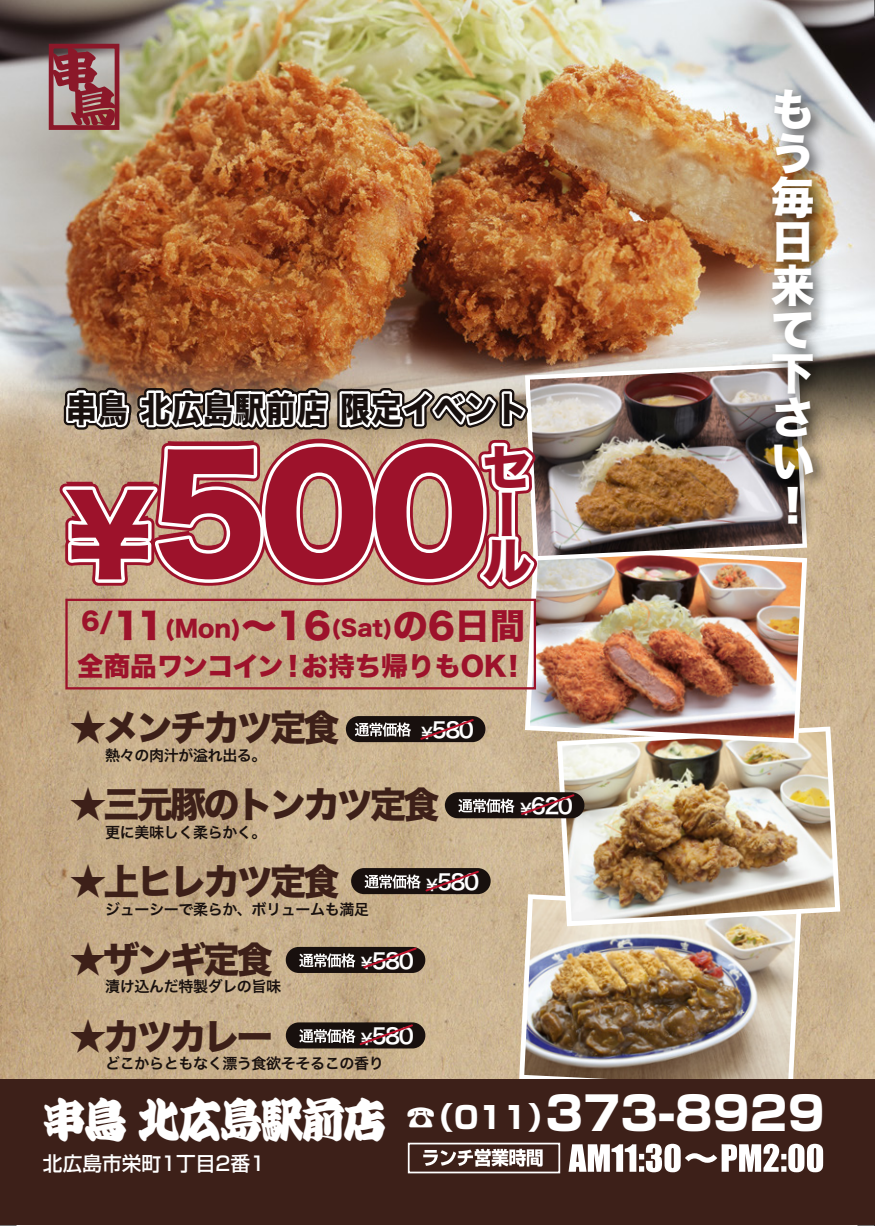
<style>
.page{position:relative;width:875px;height:1226px;background:#fff}
.page>*{position:absolute;margin:0;border:0;box-sizing:border-box;transform-origin:0 0}
.t1{font:152.2px "Hira Kaku Std W8";color:#9d122b}
.t2{font:49px/46.6px "Hira Kaku Std W8";color:#9d122b}
.t3{font:800 46.6px "Shin Go Pro";color:#fff}
.t4{font:44px/44px "Hira Kaku Std W8";color:#fff;text-align:justify}
.t5{font:36px "Hira Kaku Std W8";letter-spacing:-.075em;color:#3d2019}
.t6{font:34.4px "Hira Kaku Std W8";letter-spacing:.045em;color:#18100e;scale:.87 1}
.t7{font:26.6px "Hira Kaku Std W8";color:#9d122b}
.t8{font:22.8px "Hira Kaku Std W8";color:#9d122b}
.t9{font:21.2px "Hira Kaku Pro W6";letter-spacing:-.075em;color:#fff}
.t10{font:500 19.6px "Shin Go Pro";color:#fff}
.t11{font:15px "Hira Kaku Pro N W6";letter-spacing:-.025em;color:#18100e}
.s1{font-size:35.4px}
.s2{font-size:35.2px}
.s3{font-size:21.6px}
.s4{font-size:107.6px}
.s5{font-size:15.6px}
.s6{font-size:30.4px}
</style>
<div class="page">
<img style="left:0;top:0;width:873px;height:1079px">
<svg style="left:0;top:1225px;width:17px;height:1px"></svg>
<svg style="left:873px;top:0;width:1px;height:17px"></svg>
<svg style="left:856px;top:1208px;width:18px;height:18px"></svg>
<div style="left:346px;top:716px;width:139px;height:26px;background:#18100e;border-radius:13px"></div>
<svg style="left:355px;top:722px;width:56px;height:14px"></svg>
<div style="left:351px;top:868px;width:139px;height:26px;background:#18100e;border-radius:13px"></div>
<div style="left:285px;top:947px;width:140px;height:26px;background:#18100e;border-radius:13px"></div>
<svg style="left:299px;top:953px;width:56px;height:14px"></svg>
<div style="left:286px;top:1022px;width:139px;height:26px;background:#18100e;border-radius:13px"></div>
<svg style="left:420px;top:719px;width:54px;height:21px"></svg>
<svg style="left:364px;top:870px;width:115px;height:22px"></svg>
<svg style="left:361px;top:946px;width:57px;height:23px"></svg>
<svg style="left:299px;top:1022px;width:115px;height:23px"></svg>
<svg style="left:519px;top:894px;width:282px;height:185px"></svg>
<img style="left:524px;top:899px;width:272px;height:180px">
<svg style="left:556px;top:726px;width:283px;height:200px"></svg>
<img style="left:562px;top:731px;width:272px;height:190px">
<svg style="left:524px;top:560px;width:282px;height:183px"></svg>
<img style="left:529px;top:560px;width:272px;height:178px">
<svg style="left:547px;top:362px;width:259px;height:198px"></svg>
<img style="left:547px;top:367px;width:255px;height:189px">
<div style="left:444px;top:792px;width:140px;height:26px;background:#18100e;border-radius:13px"></div>
<svg style="left:458px;top:792px;width:117px;height:23px"></svg>
<img style="left:41px;top:0;width:506px;height:593px">
<div style="left:65px;top:598px;width:470px;height:91px;border:2px solid #9d122b"></div>
<img style="left:759px;top:75px;width:78px;height:475px">
<div style="left:0;top:1079px;width:873px;height:145px;background:#3d2019"></div>
<svg style="left:423px;top:1148px;width:119px;height:18px"></svg>
<div style="left:407px;top:1142px;width:153px;height:31px;border:2px solid #fff"></div>
<svg style="left:568px;top:1143px;width:254px;height:29px"></svg>
<h3 class="t6" style="left:66px;top:390px;width:530px">串鳥 北広島駅前店 限定イベント</h3>
<h2 class="t2" style="left:482px;top:446px;width:50px">セール</h2>
<h3 class="t8" style="left:81px;top:615px;width:445px"><sup>6/</sup><span class="s1">11</span>(Mon)<span class="s2">～</span><span class="s1">16</span><span class="s3">(Sat)</span><span class="s2">の6日間</span></h3>
<h3 class="t7" style="left:77px;top:651px;width:451px">全商品ワンコイン！お持ち帰りもOK！</h3>
<h1 class="t1" style="left:64px;top:422px;width:425px"><span class="s4">¥</span>500</h1>
<h3 class="t5" style="left:70px;top:707px;width:271px">★メンチカツ定食</h3>
<p class="t11" style="left:105px;top:741px;width:163px">熱々の肉汁が溢れ出る。</p>
<h3 class="t9" style="left:421px;top:710px;width:55px"><span class="s5">¥</span>580</h3>
<h3 class="t5" style="left:70px;top:784px;width:371px">★三元豚のトンカツ定食</h3>
<p class="t11" style="left:105px;top:818px;width:163px">更に美味しく柔らかく。</p>
<h3 class="t5" style="left:70px;top:862px;width:271px">★上ヒレカツ定食</h3>
<p class="t11" style="left:105px;top:895px;width:265px">ジューシーで柔らか、ボリュームも満足</p>
<h3 class="t5" style="left:70px;top:939px;width:204px">★ザンギ定食</h3>
<p class="t11" style="left:105px;top:973px;width:177px">漬け込んだ特製ダレの旨味</p>
<h3 class="t5" style="left:70px;top:1016px;width:204px">★カツカレー</h3>
<h3 class="t9" style="left:361px;top:941px;width:55px"><span class="s5">¥</span>580</h3>
<h3 class="t9" style="left:361px;top:1017px;width:55px"><span class="s5">¥</span>580</h3>
<p class="t11" style="left:105px;top:1050px;width:280px">どこからともなく漂う食欲そそるこの香り</p>
<h3 class="t9" style="left:426px;top:862px;width:55px"><span class="s5">¥</span>580</h3>
<h3 class="t9" style="left:519px;top:787px;width:55px"><span class="s5">¥</span>620</h3>
<h3 class="t4" style="left:770px;top:88px;width:45px">もう毎日来て下さい！</h3>
<h3 class="t10" style="left:43px;top:1147px;width:223px">北広島市栄町1丁目2番1</h3>
<h3 class="t3" style="left:405px;top:1076px;width:420px"><span class="s6">☎（011）</span>373-8929</h3>
</div>
